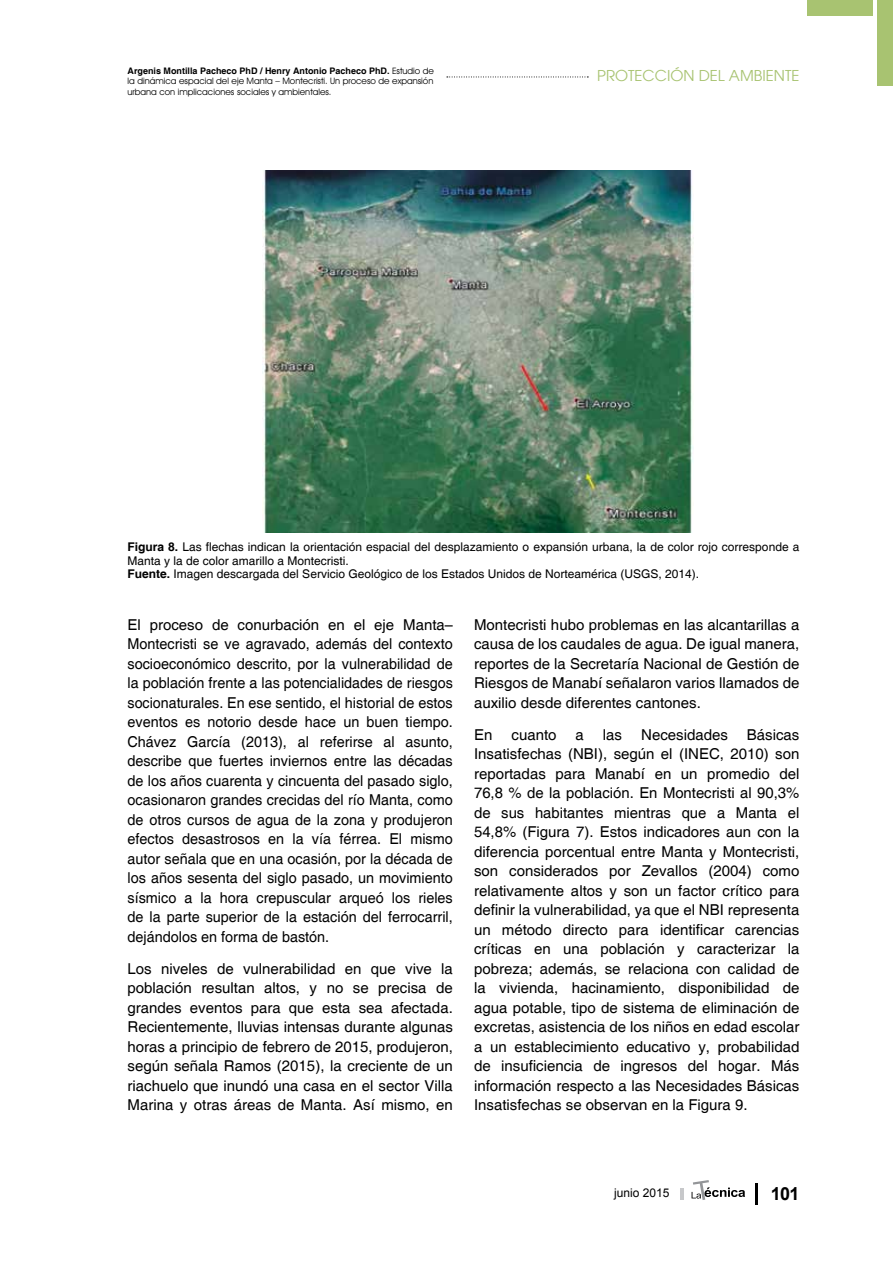
<style>
.page{position:relative;width:893px;height:1263px;background:#fff}
.page>*{position:absolute;margin:0;border:0;box-sizing:border-box;transform-origin:0 0}
.t1{font:700 18px "Arial";color:#000}
.t2{font:15px/19.5px "Helvetica";color:#000;text-align:justify}
.t3{font:15px "Avant Garde";color:#a8c371}
.t4{font:12px/13.5px "Helvetica";color:#000}
.t5{font:12px "Arial";color:#000}
.t6{font:700 9px "Helvetica";color:#000}
.t7{font:8.85px/10.5px "Avant Garde IT Cby BT";color:#000}
.s1{font-family:"Avant Garde IT Cby BT";font-weight:400;font-size:8.85px}
.s2{font-weight:700}
</style>
<div class="page">
<svg style="left:692px;top:1180px;width:53px;height:20px"></svg>
<hr style="left:755px;top:1183px;width:3px;height:22px;background:#000">
<hr style="left:680px;top:1188px;width:4px;height:12px;background:#c7c8ca">
<img style="left:263px;top:170px;width:430px;height:363px">
<div style="left:877px;top:0;width:16px;height:85px;background:#a8c371"></div>
<div style="left:807px;top:0;width:66px;height:16px;background:#a8c371"></div>
<svg style="left:447px;top:77px;width:141px;height:1px"></svg>
<p class="t6" style="left:128px;top:65px;width:308px">Argenis Montilla Pacheco PhD / Henry Antonio Pacheco PhD. <span class="s1">Estudio de</span></p>
<p class="t7" style="left:128px;top:76px;width:307px">la dinámica espacial del eje Manta – Montecristi. Un proceso de expansión urbana con implicaciones sociales y ambientales.</p>
<p class="t3" style="left:597px;top:67px;width:204px">PROTECCIÓN DEL AMBIENTE</p>
<p class="t4" style="left:128px;top:541px;width:673px"><span class="s2">Figura 8.</span> Las flechas indican la orientación espacial del desplazamiento o expansión urbana, la de color rojo corresponde a<br>Manta y la de color amarillo a Montecristi.<br><span class="s2">Fuente.</span> Imagen descargada del Servicio Geológico de los Estados Unidos de Norteamérica (USGS, 2014).</p>
<p class="t2" style="left:474px;top:615px;width:327px">Montecristi hubo problemas en las alcantarillas a causa de los caudales de agua. De igual manera, reportes de la Secretaría Nacional de Gestión de Riesgos de Manabí señalaron varios llamados de auxilio desde diferentes cantones.</p>
<p class="t2" style="left:474px;top:725px;width:20px">En</p>
<p class="t2" style="left:511px;top:725px;width:47px">cuanto</p>
<p class="t2" style="left:576px;top:725px;width:10px">a</p>
<p class="t2" style="left:603px;top:725px;width:21px">las</p>
<p class="t2" style="left:641px;top:725px;width:88px">Necesidades</p>
<p class="t2" style="left:128px;top:615px;width:327px">El proceso de conurbación en el eje Manta– Montecristi se ve agravado, además del contexto socioeconómico descrito, por la vulnerabilidad de la población frente a las potencialidades de riesgos socionaturales. En ese sentido, el historial de estos eventos es notorio desde hace un buen tiempo.<br>Chávez García (2013), al referirse al asunto, describe que fuertes inviernos entre las décadas de los años cuarenta y cincuenta del pasado siglo, ocasionaron grandes crecidas del río Manta, como de otros cursos de agua de la zona y produjeron efectos desastrosos en la vía férrea. El mismo autor señala que en una ocasión, por la década de los años sesenta del siglo pasado, un movimiento sísmico a la hora crepuscular arqueó los rieles de la parte superior de la estación del ferrocarril, dejándolos en forma de bastón.</p>
<p class="t2" style="left:128px;top:959px;width:327px">Los niveles de vulnerabilidad en que vive la población resultan altos, y no se precisa de grandes eventos para que esta sea afectada.<br>Recientemente, lluvias intensas durante algunas horas a principio de febrero de 2015, produjeron, según señala Ramos (2015), la creciente de un riachuelo que inundó una casa en el sector Villa Marina y otras áreas de Manta. Así mismo, en</p>
<p class="t2" style="left:474px;top:725px;width:327px;text-indent:273px">Básicas Insatisfechas (NBI), según el (INEC, 2010) son reportadas para Manabí en un promedio del 76,8 % de la población. En Montecristi al 90,3% de sus habitantes mientras que a Manta el 54,8% (Figura 7). Estos indicadores aun con la diferencia porcentual entre Manta y Montecristi, son considerados por Zevallos (2004) como relativamente altos y son un factor crítico para definir la vulnerabilidad, ya que el NBI representa un método directo para identificar carencias críticas en una población y caracterizar la pobreza; además, se relaciona con calidad de la vivienda, hacinamiento, disponibilidad de agua potable, tipo de sistema de eliminación de excretas, asistencia de los niños en edad escolar a un establecimiento educativo y, probabilidad de insuficiencia de ingresos del hogar. Más información respecto a las Necesidades Básicas Insatisfechas se observan en la Figura 9.</p>
<p class="t5" style="left:614px;top:1185px;width:57px">junio 2015</p>
<p class="t1" style="left:771px;top:1181px;width:30px">101</p>
</div>
